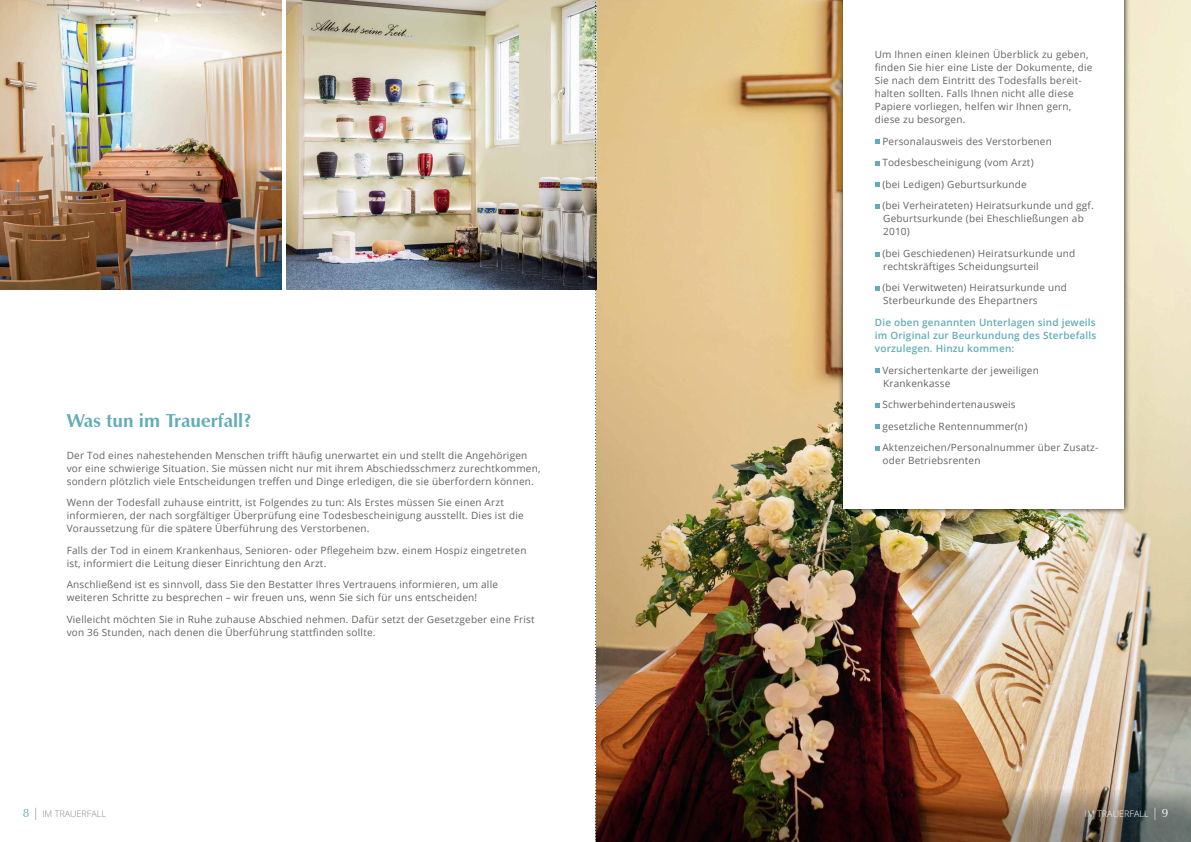
<style>
.page{position:relative;width:1191px;height:842px;background:#fff}
.page>*{position:absolute;margin:0;border:0;box-sizing:border-box;transform-origin:0 0}
.t1{font:700 18.7px "Zapf Humanist 601 BT";color:#62acb9}
.t2{font:10px/13px "Open Sans";letter-spacing:.02em;color:#636362}
.t3{font:600 10px/13px "Open Sans";letter-spacing:.02em;color:#62acb9;text-align:justify}
.t4{font:300 9px "Open Sans";color:#878786}
.t5{font:300 9px "Open Sans";color:#fff}
.s1{font-family:"Zapf Humanist 601 BT";font-weight:400;font-size:12px;color:#62acb9}
.s2{font-size:12px}
.s3{font-family:"Zapf Humanist 601 BT";font-weight:400;font-size:12px}
</style>
<div class="page">
<img style="left:596px;top:0;width:595px;height:788px">
<img style="left:596px;top:788px;width:595px;height:54px">
<img style="left:0;top:0;width:281px;height:289px">
<img style="left:287px;top:0;width:308px;height:289px">
<div style="left:837px;top:0;width:293px;height:515px;background:#000;opacity:.85"></div>
<div style="left:843px;top:0;width:281px;height:509px;background:#fff"></div>
<svg style="left:875px;top:140px;width:4px;height:4px"></svg>
<svg style="left:875px;top:161px;width:4px;height:5px"></svg>
<svg style="left:875px;top:183px;width:4px;height:4px"></svg>
<svg style="left:875px;top:204px;width:4px;height:5px"></svg>
<svg style="left:875px;top:252px;width:4px;height:4px"></svg>
<svg style="left:875px;top:286px;width:4px;height:5px"></svg>
<svg style="left:875px;top:368px;width:4px;height:5px"></svg>
<svg style="left:875px;top:403px;width:4px;height:4px"></svg>
<svg style="left:875px;top:424px;width:4px;height:5px"></svg>
<svg style="left:875px;top:446px;width:4px;height:4px"></svg>
<svg style="left:595px;top:0;width:1px;height:842px"></svg>
<h1 class="t1" style="left:67px;top:409px;width:186px">Was tun im Trauerfall?</h1>
<p class="t2" style="left:67px;top:448px;width:475px">Der Tod eines nahestehenden Menschen trifft häufig unerwartet ein und stellt die Angehörigen vor eine schwierige Situation. Sie müssen nicht nur mit ihrem Abschiedsschmerz zurechtkommen, sondern plötzlich viele Entscheidungen treffen und Dinge erledigen, die sie überfordern können.</p>
<p class="t2" style="left:67px;top:496px;width:458px">Wenn der Todesfall zuhause eintritt, ist Folgendes zu tun: Als Erstes müssen Sie einen Arzt informieren, der nach sorgfältiger Überprüfung eine Todesbescheinigung ausstellt. Dies ist die<br>Voraussetzung für die spätere Überführung des Verstorbenen.</p>
<p class="t2" style="left:67px;top:543px;width:461px">Falls der Tod in einem Krankenhaus, Senioren- oder Pflegeheim bzw. einem Hospiz eingetreten ist, informiert die Leitung dieser Einrichtung den Arzt.</p>
<p class="t2" style="left:67px;top:578px;width:433px">Anschließend ist es sinnvoll, dass Sie den Bestatter Ihres Vertrauens informieren, um alle weiteren Schritte zu besprechen – wir freuen uns, wenn Sie sich für uns entscheiden!</p>
<p class="t2" style="left:67px;top:612px;width:469px">Vielleicht möchten Sie in Ruhe zuhause Abschied nehmen. Dafür setzt der Gesetzgeber eine Frist von 36 Stunden, nach denen die Überführung stattfinden sollte.</p>
<p class="t2" style="left:874px;top:48px;width:219px">Um Ihnen einen kleinen Überblick zu geben, finden Sie hier eine Liste der Dokumente, die Sie nach dem Eintritt des Todesfalls bereit&shy;halten sollten. Falls Ihnen nicht alle diese Papiere vorliegen, helfen wir Ihnen gern, diese zu besorgen.</p>
<p class="t2" style="left:882px;top:130px;width:213px;line-height:21.5px">Personalausweis des Verstorbenen Todesbescheinigung (vom Arzt)<br>(bei Ledigen) Geburtsurkunde<br>(bei Verheirateten) Heiratsurkunde und ggf.</p>
<p class="t2" style="left:883px;top:212px;width:202px">Geburtsurkunde (bei Eheschließungen ab<br>2010)</p>
<p class="t2" style="left:882px;top:247px;width:194px">(bei Geschiedenen) Heiratsurkunde und rechtskräftiges Scheidungsurteil</p>
<p class="t2" style="left:882px;top:281px;width:186px">(bei Verwitweten) Heiratsurkunde und<br>Sterbeurkunde des Ehepartners</p>
<p class="t3" style="left:874px;top:316px;width:223px">Die oben genannten Unterlagen sind jeweils im Original zur Beurkundung des Sterbefalls vorzulegen. Hinzu kommen:</p>
<p class="t2" style="left:882px;top:363px;width:158px">Versichertenkarte der jeweiligen<br>Krankenkasse</p>
<p class="t2" style="left:882px;top:393px;width:217px;line-height:21.5px">Schwerbehindertenausweis<br>gesetzliche Rentennummer(n)<br>Aktenzeichen/Personalnummer über Zusatz-</p>
<p class="t2" style="left:882px;top:454px;width:99px">oder Betriebsrenten</p>
<p class="t4" style="left:23px;top:807px;width:44px"><span class="s1">8</span> <span class="s2">|</span> IM TRAUER</p>
<p class="t4" style="left:87px;top:807px;width:11px">FALL</p>
<p class="t5" style="left:1084px;top:807px;width:24px">IM TRAUER</p>
<p class="t5" style="left:1129px;top:807px;width:40px">FALL <span class="s2">|</span> <span class="s3">9</span></p>
</div>
